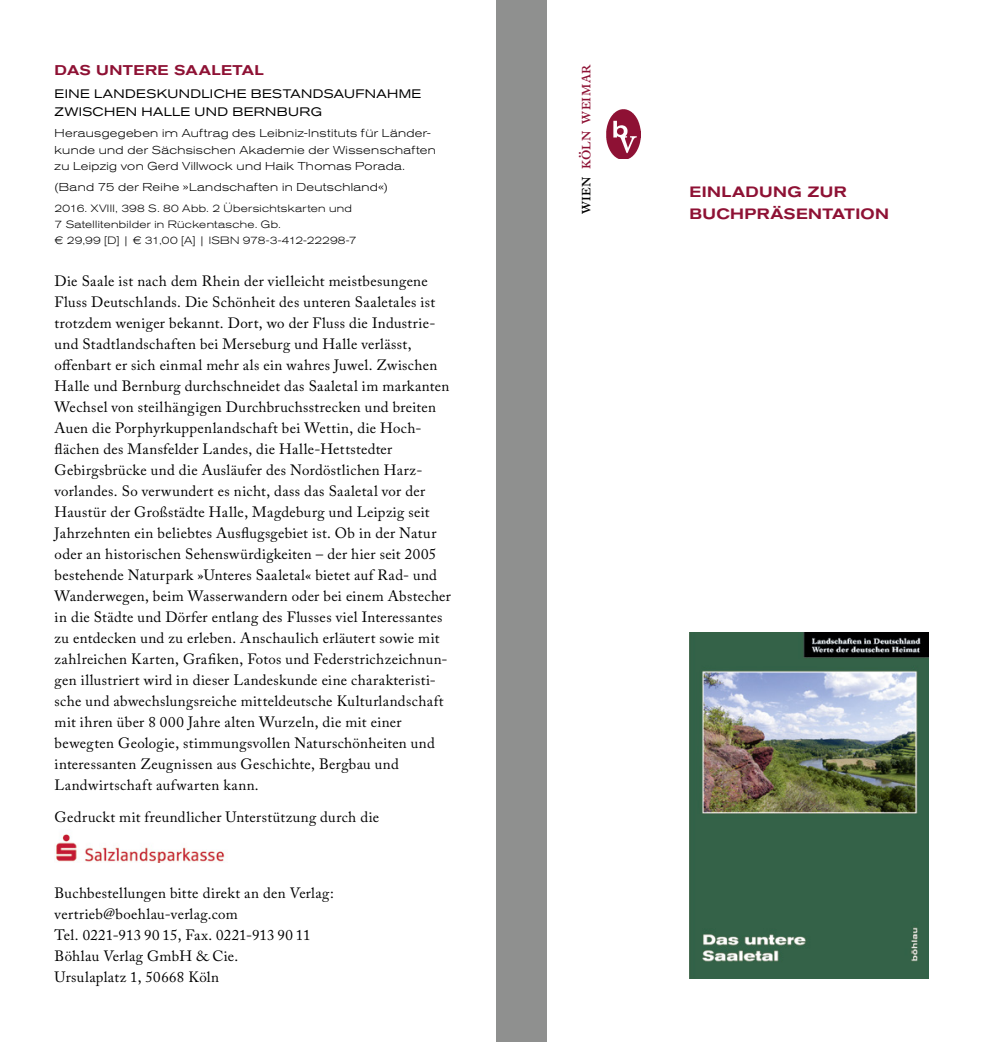
<style>
.page{position:relative;width:993px;height:1042px;background:#fff}
.page>*{position:absolute;margin:0;border:0;box-sizing:border-box;transform-origin:0 0}
.t1{font:17.85px "Caslon Buch Expert BQ";letter-spacing:.02em;color:#8e1134}
.WB-S_Body{font:14.88px/21px "Adobe Caslon Pro";letter-spacing:.025em;color:#000}
.WB_Reihe_0_Header{font:500 expanded 14.88px/21.9px "Akzidenz Grotesk BQ";letter-spacing:.02em;color:#8e1134}
.ANZ_Titel{font:500 expanded 14px "Akzidenz Grotesk BQ";letter-spacing:.025em;color:#8e1134}
.ANZ_UT{font:expanded 12.25px/18.4px "Akzidenz Grotesk BQ";letter-spacing:.03em;color:#000}
.ANZ_UT-2{font:300 expanded 11.38px/16.6px "Akzidenz Grotesk BQ";letter-spacing:.03em;color:#000}
.WB-S_Reihe{font:300 expanded 11.38px "Akzidenz Grotesk BQ";letter-spacing:.03em;color:#000}
.WB-S_BIB{font:300 expanded 10.5px/15.8px "Akzidenz Grotesk BQ";letter-spacing:.03em;color:#000}
.s1{color:#000}
</style>
<div class="page">
<div style="left:496px;top:0;width:50px;height:1042px;background:#8f908f"></div>
<img style="left:689px;top:632px;width:239px;height:346px">
<img style="left:56px;top:834px;width:169px;height:28px">
<img style="left:606px;top:109px;width:34px;height:50px">
<p class="ANZ_Titel" style="left:55px;top:62px;width:211px">DAS UNTERE SAALETAL</p>
<p class="ANZ_UT" style="left:55px;top:84px;width:368px">EINE LANDESKUNDLICHE BESTANDSAUFNAHME<br>ZWISCHEN HALLE UND BERNBURG</p>
<p class="ANZ_UT-2" style="left:55px;top:125px;width:382px">Herausgegeben im Auftrag des Leibniz-Instituts für Länder&shy;kunde und der Sächsischen Akademie der Wissenschaften zu Leipzig von Gerd Villwock und Haik Thomas Porada.</p>
<p class="WB-S_Reihe" style="left:55px;top:181px;width:334px">(Band 75 der Reihe »Landschaften in Deutschland«)</p>
<p class="WB-S_BIB" style="left:55px;top:201px;width:299px">2016. XVIII, 398 S. 80 Abb. 2 Übersichtskarten und<br>7 Satellitenbilder in Rückentasche. Gb.</p>
<p class="WB-S_BIB" style="left:55px;top:232px;width:303px">€ 29,99 [D] | € 31,00 [A] | ISBN 978-3-412-22298-7</p>
<p class="WB-S_Body" style="left:55px;top:270px;width:398px">Die Saale ist nach dem Rhein der vielleicht meistbesungene Fluss Deutschlands. Die Schönheit des unteren Saaletales ist trotzdem weniger bekannt. Dort, wo der Fluss die Industrie&shy;und Stadtlandschaften bei Merseburg und Halle verlässt, offenbart er sich einmal mehr als ein wahres Juwel. Zwischen Halle und Bernburg durchschneidet das Saaletal im markanten Wechsel von steilhängigen Durchbruchsstrecken und breiten Auen die Porphyrkuppenlandschaft bei Wettin, die Hoch&shy;flächen des Mansfelder Landes, die Halle-Hettstedter Gebirgsbrücke und die Ausläufer des Nordöstlichen Harz&shy;vorlandes. So verwundert es nicht, dass das Saaletal vor der Haustür der Großstädte Halle, Magdeburg und Leipzig seit Jahrzehnten ein beliebtes Ausflugsgebiet ist. Ob in der Natur oder an historischen Sehenswürdigkeiten – der hier seit 2005 bestehende Naturpark »Unteres Saaletal« bietet auf Rad- und Wanderwegen, beim Wasserwandern oder bei einem Abstecher in die Städte und Dörfer entlang des Flusses viel Interessantes zu entdecken und zu erleben. Anschaulich erläutert sowie mit zahlreichen Karten, Grafiken, Fotos und Federstrichzeichnun&shy;gen illustriert wird in dieser Landeskunde eine charakteristi&shy;sche und abwechslungsreiche mitteldeutsche Kulturlandschaft mit ihren über 8 000 Jahre alten Wurzeln, die mit einer bewegten Geologie, stimmungsvollen Naturschönheiten und interessanten Zeugnissen aus Geschichte, Bergbau und Landwirtschaft aufwarten kann.</p>
<p class="WB-S_Body" style="left:55px;top:806px;width:326px">Gedruckt mit freundlicher Unterstützung durch die</p>
<p class="WB-S_Body" style="left:55px;top:882px;width:280px">Buchbestellungen bitte direkt an den Verlag: vertrieb@boehlau-verlag.com</p>
<p class="WB-S_Body" style="left:55px;top:924px;width:257px">Tel. 0221-913 90 15, Fax. 0221-913 90 11</p>
<p class="WB-S_Body" style="left:55px;top:945px;width:185px">Böhlau Verlag GmbH &amp; Cie.</p>
<p class="WB-S_Body" style="left:55px;top:966px;width:166px">Ursulaplatz 1, 50668 Köln</p>
<p class="t1" style="left:573px;top:214px;width:151px;rotate:-90deg"><span class="s1">wien</span> köln weimar</p>
<p class="WB_Reihe_0_Header" style="left:689px;top:181px;width:201px">EINLADUNG ZUR<br>BUCHPRÄSENTATION</p>
</div>
